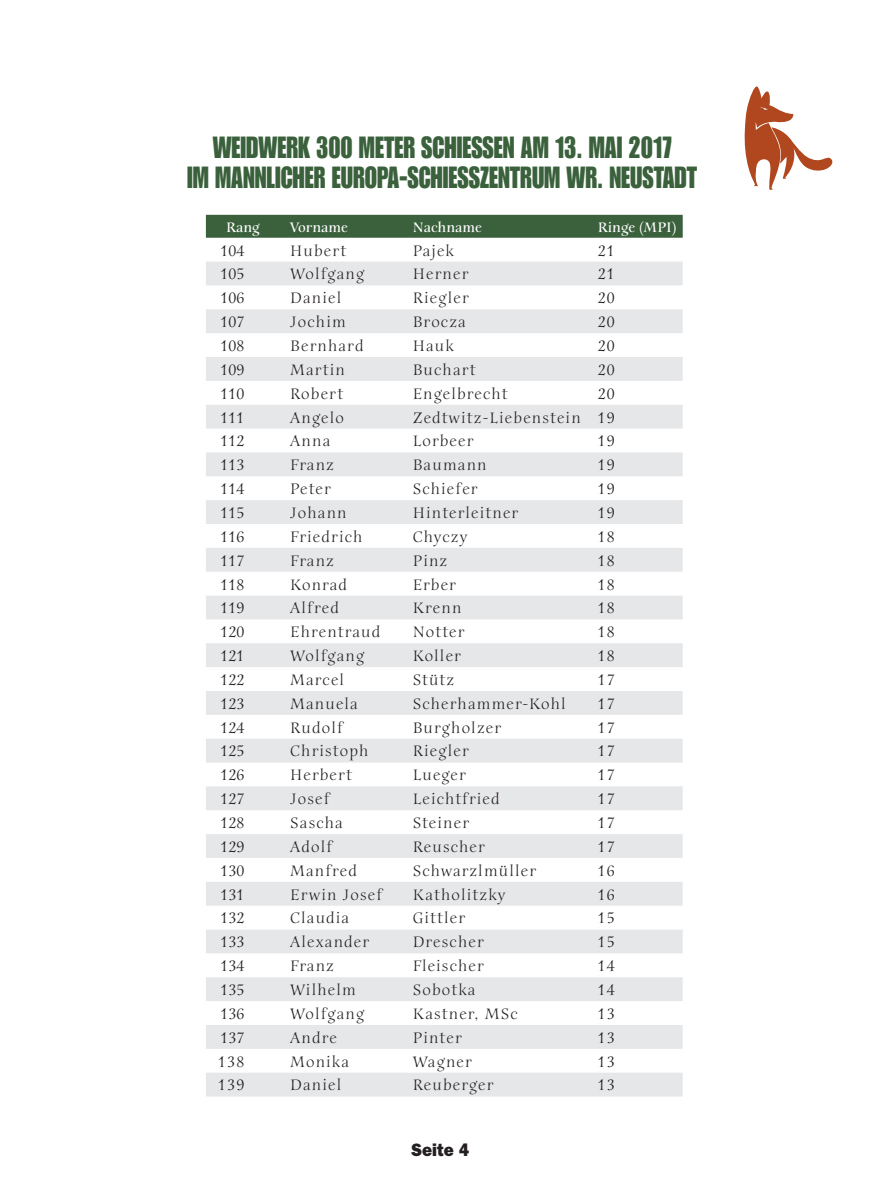
<style>
.page{position:relative;width:893px;height:1191px;background:#fff}
.page>*{position:absolute;margin:0;border:0;box-sizing:border-box;transform-origin:0 0}
.t1{font:30px/30px "Impact LT Std";color:#3a613c;text-align:center;scale:.85 1}
.t2{font:800 18px "Franklin Gothic LT";color:#231f20;scale:.93 1}
.t3{font:16.5px "Anima ITC Std";letter-spacing:.07em;color:#231f20}
.t4{font:700 15px "Anima ITC Std";color:#fff}
</style>
<div class="page">
<div style="left:206px;top:215px;width:477px;height:23px;background:#3a613c"></div>
<svg style="left:206px;top:261px;width:477px;height:835px;fill:#e9eaec"></svg>
<svg style="left:744px;top:86px;width:89px;height:104px"></svg>
<h1 class="t1" style="left:187px;top:132px;width:601px">WEIDWERK 300 METER SCHIESSEN AM 13. MAI 2017<br>IM MANNLICHER EUROPA-SCHIESSZENTRUM WR. NEUSTADT</h1>
<p class="t4" style="left:226px;top:219px;width:35px">Rang</p>
<p class="t4" style="left:290px;top:219px;width:59px">Vorname</p>
<p class="t4" style="left:413px;top:219px;width:71px">Nachname</p>
<p class="t4" style="left:598px;top:219px;width:80px">Ringe (MPI)</p>
<p class="t3" style="left:220px;top:241px;width:25px">104</p>
<p class="t3" style="left:290px;top:241px;width:58px">Hubert</p>
<p class="t3" style="left:413px;top:241px;width:43px">Pajek</p>
<p class="t3" style="left:598px;top:241px;width:18px">21</p>
<p class="t3" style="left:220px;top:265px;width:25px">105</p>
<p class="t3" style="left:290px;top:265px;width:76px">Wolfgang</p>
<p class="t3" style="left:413px;top:265px;width:57px">Herner</p>
<p class="t3" style="left:598px;top:265px;width:18px">21</p>
<p class="t3" style="left:220px;top:289px;width:25px">106</p>
<p class="t3" style="left:290px;top:289px;width:53px">Daniel</p>
<p class="t3" style="left:413px;top:289px;width:58px">Riegler</p>
<p class="t3" style="left:598px;top:289px;width:18px">20</p>
<p class="t3" style="left:220px;top:313px;width:25px">107</p>
<p class="t3" style="left:290px;top:313px;width:57px">Jochim</p>
<p class="t3" style="left:413px;top:313px;width:55px">Brocza</p>
<p class="t3" style="left:598px;top:313px;width:18px">20</p>
<p class="t3" style="left:220px;top:337px;width:25px">108</p>
<p class="t3" style="left:290px;top:337px;width:75px">Bernhard</p>
<p class="t3" style="left:413px;top:337px;width:43px">Hauk</p>
<p class="t3" style="left:598px;top:337px;width:18px">20</p>
<p class="t3" style="left:220px;top:361px;width:25px">109</p>
<p class="t3" style="left:290px;top:361px;width:56px">Martin</p>
<p class="t3" style="left:413px;top:361px;width:65px">Buchart</p>
<p class="t3" style="left:598px;top:361px;width:18px">20</p>
<p class="t3" style="left:220px;top:384px;width:25px">110</p>
<p class="t3" style="left:290px;top:384px;width:54px">Robert</p>
<p class="t3" style="left:413px;top:384px;width:97px">Engelbrecht</p>
<p class="t3" style="left:598px;top:384px;width:18px">20</p>
<p class="t3" style="left:220px;top:408px;width:25px">111</p>
<p class="t3" style="left:290px;top:408px;width:55px">Angelo</p>
<p class="t3" style="left:413px;top:408px;width:204px">Zedtwitz-Liebenstein 19</p>
<p class="t3" style="left:220px;top:432px;width:25px">112</p>
<p class="t3" style="left:290px;top:432px;width:42px">Anna</p>
<p class="t3" style="left:413px;top:432px;width:62px">Lorbeer</p>
<p class="t3" style="left:598px;top:432px;width:18px">19</p>
<p class="t3" style="left:220px;top:456px;width:25px">113</p>
<p class="t3" style="left:290px;top:456px;width:45px">Franz</p>
<p class="t3" style="left:413px;top:456px;width:75px">Baumann</p>
<p class="t3" style="left:598px;top:456px;width:18px">19</p>
<p class="t3" style="left:220px;top:480px;width:25px">114</p>
<p class="t3" style="left:290px;top:480px;width:42px">Peter</p>
<p class="t3" style="left:413px;top:480px;width:66px">Schiefer</p>
<p class="t3" style="left:598px;top:480px;width:18px">19</p>
<p class="t3" style="left:220px;top:504px;width:25px">115</p>
<p class="t3" style="left:290px;top:504px;width:58px">Johann</p>
<p class="t3" style="left:413px;top:504px;width:107px">Hinterleitner</p>
<p class="t3" style="left:598px;top:504px;width:18px">19</p>
<p class="t3" style="left:220px;top:527px;width:25px">116</p>
<p class="t3" style="left:290px;top:527px;width:74px">Friedrich</p>
<p class="t3" style="left:413px;top:527px;width:56px">Chyczy</p>
<p class="t3" style="left:598px;top:527px;width:18px">18</p>
<p class="t3" style="left:220px;top:551px;width:25px">117</p>
<p class="t3" style="left:290px;top:551px;width:45px">Franz</p>
<p class="t3" style="left:413px;top:551px;width:36px">Pinz</p>
<p class="t3" style="left:598px;top:551px;width:18px">18</p>
<p class="t3" style="left:220px;top:575px;width:25px">118</p>
<p class="t3" style="left:290px;top:575px;width:58px">Konrad</p>
<p class="t3" style="left:413px;top:575px;width:45px">Erber</p>
<p class="t3" style="left:598px;top:575px;width:18px">18</p>
<p class="t3" style="left:220px;top:599px;width:25px">119</p>
<p class="t3" style="left:290px;top:599px;width:50px">Alfred</p>
<p class="t3" style="left:413px;top:599px;width:50px">Krenn</p>
<p class="t3" style="left:598px;top:599px;width:18px">18</p>
<p class="t3" style="left:220px;top:623px;width:25px">120</p>
<p class="t3" style="left:290px;top:623px;width:92px">Ehrentraud</p>
<p class="t3" style="left:413px;top:623px;width:53px">Notter</p>
<p class="t3" style="left:598px;top:623px;width:18px">18</p>
<p class="t3" style="left:220px;top:647px;width:25px">121</p>
<p class="t3" style="left:290px;top:647px;width:76px">Wolfgang</p>
<p class="t3" style="left:413px;top:647px;width:50px">Koller</p>
<p class="t3" style="left:598px;top:647px;width:18px">18</p>
<p class="t3" style="left:220px;top:670px;width:25px">122</p>
<p class="t3" style="left:290px;top:670px;width:55px">Marcel</p>
<p class="t3" style="left:413px;top:670px;width:43px">Stütz</p>
<p class="t3" style="left:598px;top:670px;width:18px">17</p>
<p class="t3" style="left:220px;top:694px;width:25px">123</p>
<p class="t3" style="left:290px;top:694px;width:69px">Manuela</p>
<p class="t3" style="left:413px;top:694px;width:154px">Scherhammer-Kohl</p>
<p class="t3" style="left:598px;top:694px;width:18px">17</p>
<p class="t3" style="left:220px;top:718px;width:25px">124</p>
<p class="t3" style="left:290px;top:718px;width:54px">Rudolf</p>
<p class="t3" style="left:413px;top:718px;width:90px">Burgholzer</p>
<p class="t3" style="left:598px;top:718px;width:18px">17</p>
<p class="t3" style="left:220px;top:742px;width:25px">125</p>
<p class="t3" style="left:290px;top:742px;width:80px">Christoph</p>
<p class="t3" style="left:413px;top:742px;width:58px">Riegler</p>
<p class="t3" style="left:598px;top:742px;width:18px">17</p>
<p class="t3" style="left:220px;top:766px;width:25px">126</p>
<p class="t3" style="left:290px;top:766px;width:63px">Herbert</p>
<p class="t3" style="left:413px;top:766px;width:55px">Lueger</p>
<p class="t3" style="left:598px;top:766px;width:18px">17</p>
<p class="t3" style="left:220px;top:790px;width:25px">127</p>
<p class="t3" style="left:290px;top:790px;width:41px">Josef</p>
<p class="t3" style="left:413px;top:790px;width:88px">Leichtfried</p>
<p class="t3" style="left:598px;top:790px;width:18px">17</p>
<p class="t3" style="left:220px;top:814px;width:25px">128</p>
<p class="t3" style="left:290px;top:814px;width:54px">Sascha</p>
<p class="t3" style="left:413px;top:814px;width:58px">Steiner</p>
<p class="t3" style="left:598px;top:814px;width:18px">17</p>
<p class="t3" style="left:220px;top:837px;width:25px">129</p>
<p class="t3" style="left:290px;top:837px;width:44px">Adolf</p>
<p class="t3" style="left:413px;top:837px;width:74px">Reuscher</p>
<p class="t3" style="left:598px;top:837px;width:18px">17</p>
<p class="t3" style="left:220px;top:861px;width:25px">130</p>
<p class="t3" style="left:290px;top:861px;width:68px">Manfred</p>
<p class="t3" style="left:413px;top:861px;width:125px">Schwarzlmüller</p>
<p class="t3" style="left:598px;top:861px;width:18px">16</p>
<p class="t3" style="left:220px;top:885px;width:25px">131</p>
<p class="t3" style="left:290px;top:885px;width:94px">Erwin Josef</p>
<p class="t3" style="left:413px;top:885px;width:94px">Katholitzky</p>
<p class="t3" style="left:598px;top:885px;width:18px">16</p>
<p class="t3" style="left:220px;top:909px;width:25px">132</p>
<p class="t3" style="left:290px;top:909px;width:61px">Claudia</p>
<p class="t3" style="left:413px;top:909px;width:54px">Gittler</p>
<p class="t3" style="left:598px;top:909px;width:18px">15</p>
<p class="t3" style="left:220px;top:933px;width:25px">133</p>
<p class="t3" style="left:290px;top:933px;width:80px">Alexander</p>
<p class="t3" style="left:413px;top:933px;width:72px">Drescher</p>
<p class="t3" style="left:598px;top:933px;width:18px">15</p>
<p class="t3" style="left:220px;top:957px;width:25px">134</p>
<p class="t3" style="left:290px;top:957px;width:45px">Franz</p>
<p class="t3" style="left:413px;top:957px;width:73px">Fleischer</p>
<p class="t3" style="left:598px;top:957px;width:18px">14</p>
<p class="t3" style="left:220px;top:980px;width:25px">135</p>
<p class="t3" style="left:290px;top:980px;width:67px">Wilhelm</p>
<p class="t3" style="left:413px;top:980px;width:64px">Sobotka</p>
<p class="t3" style="left:598px;top:980px;width:18px">14</p>
<p class="t3" style="left:220px;top:1004px;width:25px">136</p>
<p class="t3" style="left:290px;top:1004px;width:76px">Wolfgang</p>
<p class="t3" style="left:413px;top:1004px;width:106px">Kastner, MSc</p>
<p class="t3" style="left:598px;top:1004px;width:18px">13</p>
<p class="t3" style="left:220px;top:1028px;width:25px">137</p>
<p class="t3" style="left:290px;top:1028px;width:48px">Andre</p>
<p class="t3" style="left:413px;top:1028px;width:51px">Pinter</p>
<p class="t3" style="left:598px;top:1028px;width:18px">13</p>
<p class="t3" style="left:218px;top:1052px;width:28px">138</p>
<p class="t3" style="left:290px;top:1052px;width:60px">Monika</p>
<p class="t3" style="left:413px;top:1052px;width:61px">Wagner</p>
<p class="t3" style="left:598px;top:1052px;width:18px">13</p>
<p class="t3" style="left:218px;top:1076px;width:28px">139</p>
<p class="t3" style="left:290px;top:1076px;width:53px">Daniel</p>
<p class="t3" style="left:413px;top:1076px;width:82px">Reuberger</p>
<p class="t3" style="left:598px;top:1076px;width:18px">13</p>
<p class="t2" style="left:411px;top:1138px;width:64px">Seite 4</p>
</div>
